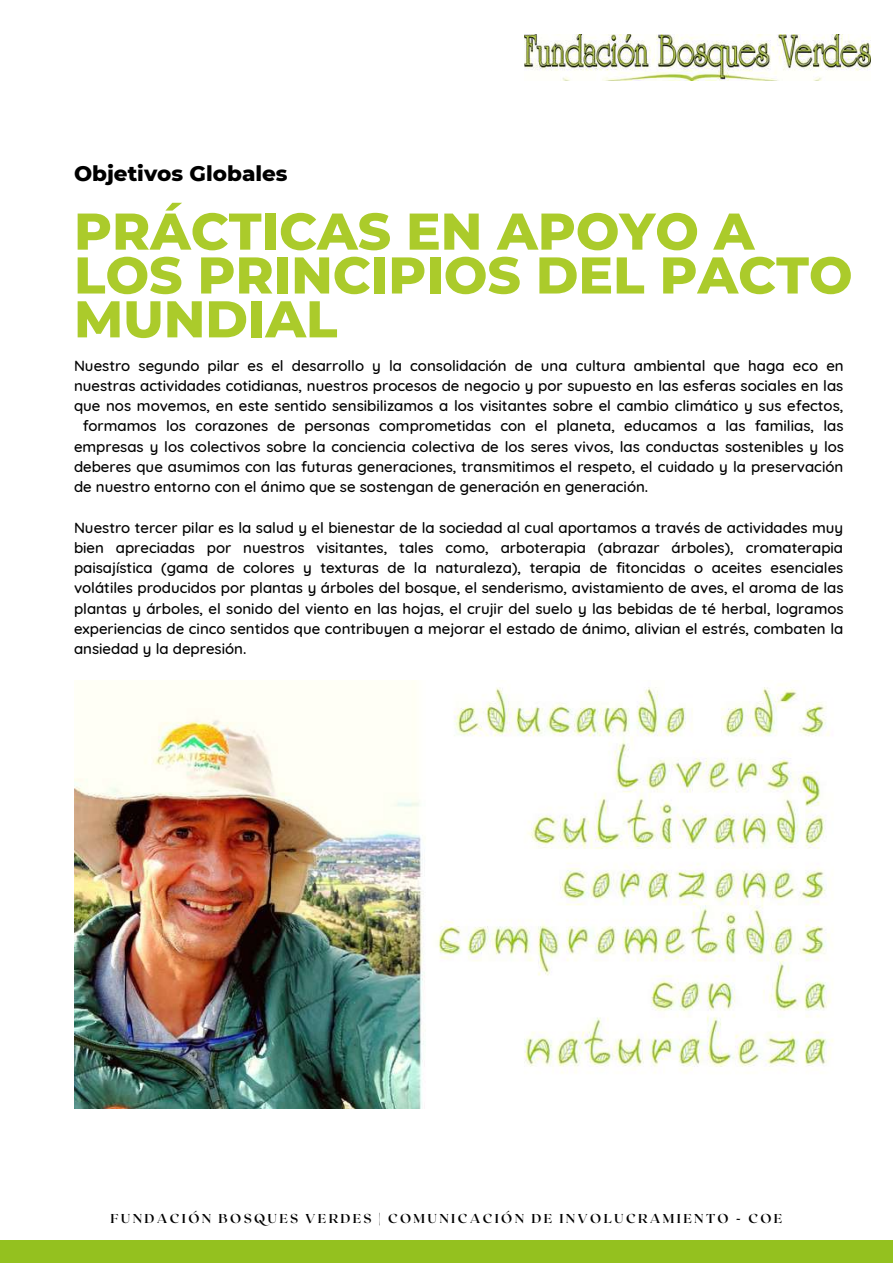
<style>
.page{position:relative;width:893px;height:1264px;background:#fff}
.page>*{position:absolute;margin:0;border:0;box-sizing:border-box;transform-origin:0 0}
.t1{font:800 51.6px/43.8px "Montserrat";color:#abcb2b}
.t2{font:800 21.45px "Montserrat";color:#000}
.t3{font:500 15px/20.2px "Quicksand";color:#000;text-align:justify}
.t4{font:700 12.9px "Roxborough CF";letter-spacing:.18em;color:#000}
</style>
<div class="page">
<div style="left:0;top:1240px;width:892px;height:22px;background:#94c11f"></div>
<img style="left:524px;top:34px;width:346px;height:46px">
<img style="left:74px;top:680px;width:760px;height:428px">
<h2 class="t2" style="left:74px;top:160px;width:215px">Objetivos Globales</h2>
<h1 class="t1" style="left:74px;top:209px;width:780px">PRÁCTICAS EN APOYO A<br>LOS PRINCIPIOS DEL PACTO<br>MUNDIAL</h1>
<p class="t3" style="left:74px;top:355px;width:771px">Nuestro segundo pilar es el desarrollo y la consolidación de una cultura ambiental que haga eco en</p>
<p class="t3" style="left:74px;top:375px;width:770px">nuestras actividades cotidianas, nuestros procesos de negocio y por supuesto en las esferas sociales en las</p>
<p class="t3" style="left:74px;top:395px;width:770px">que nos movemos, en este sentido sensibilizamos a los visitantes sobre el cambio climático y sus efectos,</p>
<p class="t3" style="left:83px;top:415px;width:762px">formamos los corazones de personas comprometidas con el planeta, educamos a las familias, las</p>
<p class="t3" style="left:74px;top:436px;width:771px">empresas y los colectivos sobre la conciencia colectiva de los seres vivos, las conductas sostenibles y los</p>
<p class="t3" style="left:74px;top:456px;width:770px">deberes que asumimos con las futuras generaciones, transmitimos el respeto, el cuidado y la preservación</p>
<p class="t3" style="left:74px;top:476px;width:575px">de nuestro entorno con el ánimo que se sostengan de generación en generación.</p>
<p class="t3" style="left:74px;top:517px;width:771px">Nuestro tercer pilar es la salud y el bienestar de la sociedad al cual aportamos a través de actividades muy bien apreciadas por nuestros visitantes, tales como, arboterapia (abrazar árboles), cromaterapia paisajística (gama de colores y texturas de la naturaleza), terapia de fitoncidas o aceites esenciales volátiles producidos por plantas y árboles del bosque, el senderismo, avistamiento de aves, el aroma de las plantas y árboles, el sonido del viento en las hojas, el crujir del suelo y las bebidas de té herbal, logramos experiencias de cinco sentidos que contribuyen a mejorar el estado de ánimo, alivian el estrés, combaten la ansiedad y la depresión.</p>
<p class="t4" style="left:110px;top:1209px;width:673px">FUNDACIÓN BOSQUES VERDES | COMUNICACIÓN DE INVOLUCRAMIENTO - COE</p>
</div>
